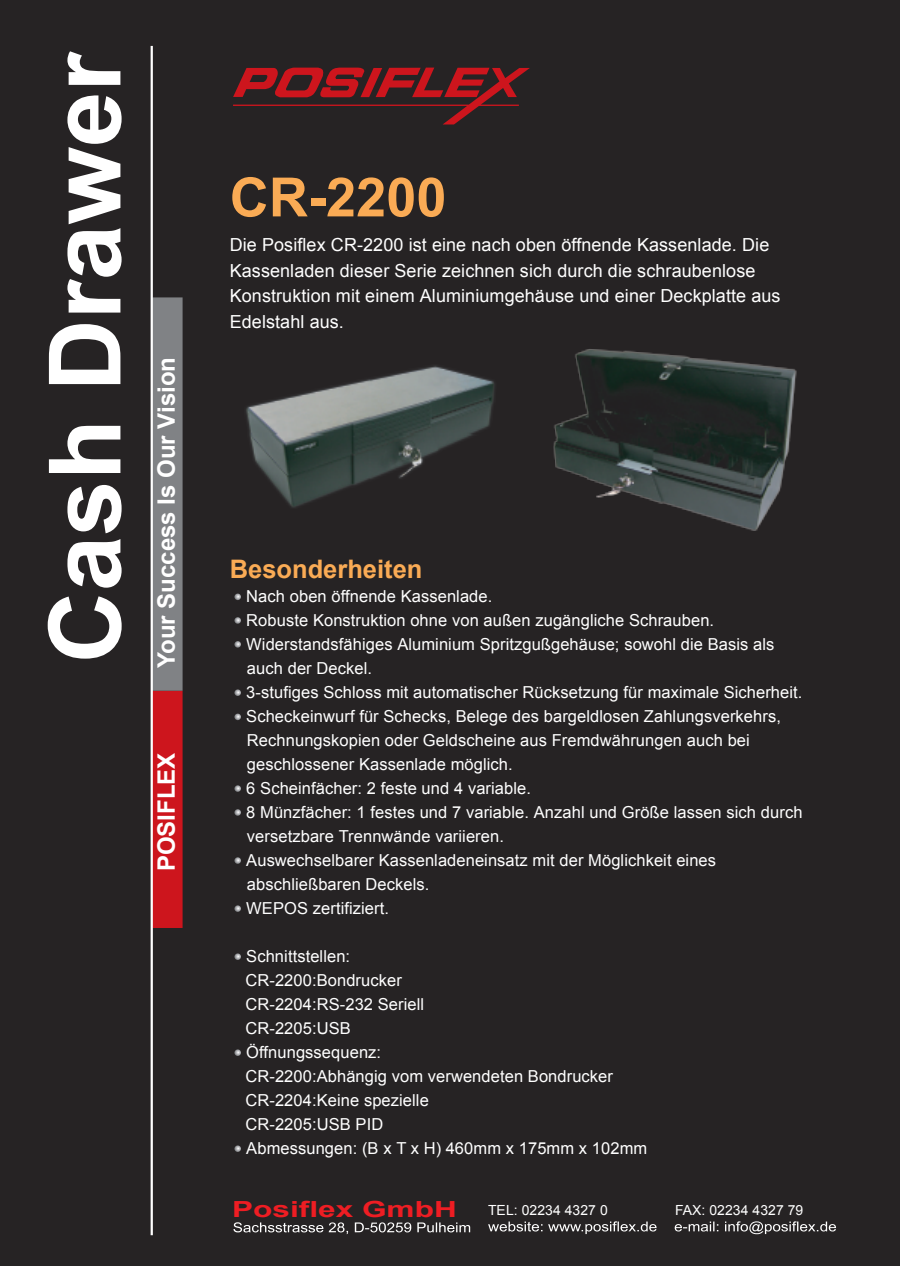
<style>
.page{position:relative;width:900px;height:1266px;background:#262324}
.page>*{position:absolute;margin:0;border:0;box-sizing:border-box;transform-origin:0 0}
.t1{font:700 99.9px "Arial";color:#fff}
.t2{font:700 54.15px "Arial";color:#faab55}
.t3{font:700 25.5px "Arial";color:#faab55}
.t4{font:700 24px "Arial";color:#fff}
.t5{font:700 22.2px "Arial";color:#ee1d23;scale:1.42 1}
.t6{font:18px/25.5px "Arial";letter-spacing:.005em;color:#fff}
.t7{font:16.5px "Arial";letter-spacing:.005em;color:#fff}
.t8{font:13.95px "Arial";letter-spacing:.005em;color:#fff}
.s1{font-family:"DF Kai Shu SB Estd BF"}
</style>
<div class="page">
<div style="left:152px;top:691px;width:31px;height:237px;background:#cd151d"></div>
<div style="left:152px;top:297px;width:31px;height:394px;background:#808285"></div>
<svg style="left:233px;top:68px;width:297px;height:56px"></svg>
<svg style="left:150px;top:45px;width:4px;height:1191px"></svg>
<svg style="left:488px;top:1221px;width:169px;height:13px"></svg>
<svg style="left:675px;top:1222px;width:43px;height:10px"></svg>
<svg style="left:725px;top:1221px;width:111px;height:13px"></svg>
<svg style="left:233px;top:1222px;width:90px;height:10px"></svg>
<svg style="left:329px;top:1222px;width:19px;height:12px"></svg>
<svg style="left:355px;top:1222px;width:56px;height:10px"></svg>
<svg style="left:417px;top:1222px;width:53px;height:10px"></svg>
<img style="left:246px;top:365px;width:249px;height:143px">
<img style="left:553px;top:349px;width:244px;height:182px">
<svg style="left:234px;top:617px;width:7px;height:7px"></svg>
<svg style="left:234px;top:594px;width:7px;height:6px"></svg>
<svg style="left:234px;top:641px;width:7px;height:7px"></svg>
<svg style="left:234px;top:689px;width:7px;height:7px"></svg>
<svg style="left:234px;top:714px;width:7px;height:6px"></svg>
<svg style="left:234px;top:785px;width:7px;height:7px"></svg>
<svg style="left:234px;top:809px;width:7px;height:7px"></svg>
<svg style="left:234px;top:857px;width:7px;height:7px"></svg>
<svg style="left:234px;top:905px;width:7px;height:7px"></svg>
<svg style="left:234px;top:953px;width:7px;height:7px"></svg>
<svg style="left:234px;top:1049px;width:7px;height:7px"></svg>
<svg style="left:234px;top:1145px;width:7px;height:7px"></svg>
<h1 class="t1" style="left:20px;top:663px;width:614px;rotate:-90deg">Cash Drawer</h1>
<h3 class="t4" style="left:151px;top:668px;width:313px;rotate:-90deg">Your Success Is Our Vision</h3>
<h3 class="t4" style="left:151px;top:871px;width:120px;rotate:-90deg">POSIFLEX</h3>
<h2 class="t2" style="left:230px;top:162px;width:218px">CR-2200</h2>
<p class="t6" style="left:230px;top:232px;width:552px">Die Posiflex CR-2200 ist eine nach oben öffnende Kassenlade. Die Kassenladen dieser Serie zeichnen sich durch die schraubenlose Konstruktion mit einem Aluminiumgehäuse und einer Deckplatte aus Edelstahl aus.</p>
<h3 class="t3" style="left:230px;top:552px;width:194px">Besonderheiten</h3>
<p class="t7" style="left:230px;top:585px;width:264px"><span class="s1">．</span>Nach oben öffnende Kassenlade.</p>
<p class="t7" style="left:230px;top:609px;width:486px"><span class="s1">．</span>Robuste Konstruktion ohne von außen zugängliche Schrauben.</p>
<p class="t7" style="left:230px;top:633px;width:546px"><span class="s1">．</span>Widerstandsfähiges Aluminium Spritzgußgehäuse; sowohl die Basis als</p>
<p class="t7" style="left:247px;top:657px;width:127px">auch der Deckel.</p>
<p class="t7" style="left:230px;top:681px;width:574px"><span class="s1">．</span>3-stufiges Schloss mit automatischer Rücksetzung für maximale Sicherheit.</p>
<p class="t7" style="left:230px;top:705px;width:553px"><span class="s1">．</span>Scheckeinwurf für Schecks, Belege des bargeldlosen Zahlungsverkehrs,</p>
<p class="t7" style="left:247px;top:729px;width:504px">Rechnungskopien oder Geldscheine aus Fremdwährungen auch bei</p>
<p class="t7" style="left:247px;top:753px;width:267px">geschlossener Kassenlade möglich.</p>
<p class="t7" style="left:230px;top:777px;width:303px"><span class="s1">．</span>6 Scheinfächer: 2 feste und 4 variable.</p>
<p class="t7" style="left:230px;top:801px;width:574px"><span class="s1">．</span>8 Münzfächer: 1 festes und 7 variable. Anzahl und Größe lassen sich durch</p>
<p class="t7" style="left:247px;top:825px;width:258px">versetzbare Trennwände variieren.</p>
<p class="t7" style="left:230px;top:849px;width:488px"><span class="s1">．</span>Auswechselbarer Kassenladeneinsatz mit der Möglichkeit eines</p>
<p class="t7" style="left:247px;top:873px;width:184px">abschließbaren Deckels.</p>
<p class="t7" style="left:230px;top:897px;width:161px"><span class="s1">．</span>WEPOS zertifiziert.</p>
<p class="t7" style="left:230px;top:945px;width:122px"><span class="s1">．</span>Schnittstellen:</p>
<p class="t7" style="left:245px;top:969px;width:158px">CR-2200:Bondrucker</p>
<p class="t7" style="left:245px;top:993px;width:180px">CR-2204:RS-232 Seriell</p>
<p class="t7" style="left:245px;top:1017px;width:107px">CR-2205:USB</p>
<p class="t7" style="left:230px;top:1041px;width:153px"><span class="s1">．</span>Öffnungssequenz:</p>
<p class="t7" style="left:245px;top:1065px;width:369px">CR-2200:Abhängig vom verwendeten Bondrucker</p>
<p class="t7" style="left:245px;top:1089px;width:185px">CR-2204:Keine spezielle</p>
<p class="t7" style="left:245px;top:1113px;width:139px">CR-2205:USB PID</p>
<p class="t7" style="left:230px;top:1137px;width:419px"><span class="s1">．</span>Abmessungen: (B x T x H) 460mm x 175mm x 102mm</p>
<h3 class="t5" style="left:232px;top:1194px;width:160px">Posiflex GmbH</h3>
<p class="t8" style="left:488px;top:1201px;width:121px">TEL: 02234 4327 0</p>
<p class="t8" style="left:675px;top:1201px;width:130px">FAX: 02234 4327 79</p>
</div>
